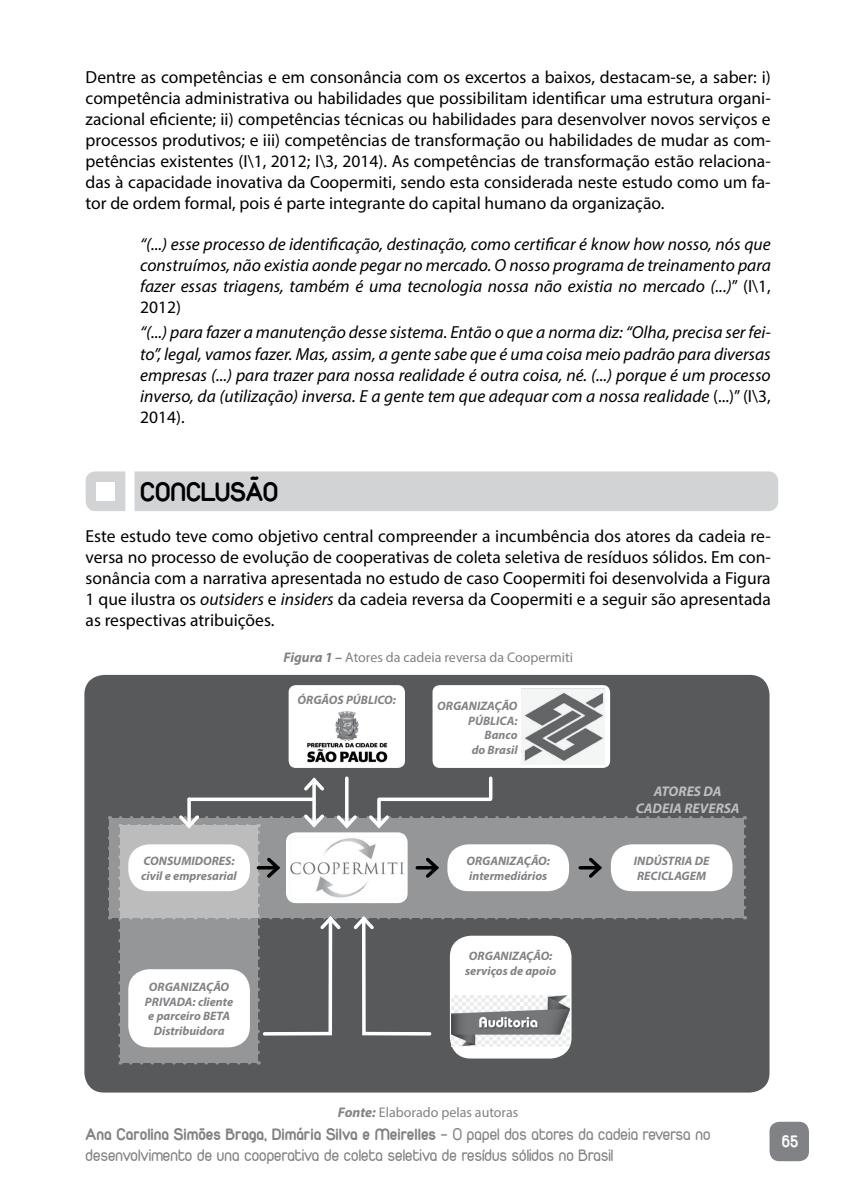
<style>
.page{position:relative;width:844px;height:1191px;background:#fff}
.page>*{position:absolute;margin:0;border:0;box-sizing:border-box;transform-origin:0 0}
.t1{font:28px "Duepuntozerobold";color:#000}
.t2{font:17.5px/21px "Myriad Pro";color:#000;text-align:justify}
.t3{font:italic 17.5px/21px "Myriad Pro";color:#000;text-align:justify}
.t4{font:17.5px "Duepuntozerobold";color:#808285}
.t5{font:17.5px "Duepuntozero";color:#808285}
.t6{font:17.5px "Duepuntozerobold";color:#fff}
.t7{font:14px "Myriad Pro";color:#808285}
.t8{font:italic 700 14px/16.8px "Myriad Pro";color:#bcbec0;text-align:center}
.t9{font:italic 700 12.25px/14.7px "Myriad Pro";color:#808285}
.s1{font-style:normal}
.s2{font-style:italic}
.s3{font-weight:700;font-style:italic}
.s4{font-family:"Duepuntozero"}
</style>
<div class="page">
<div style="left:769px;top:1121px;width:39px;height:40px;background:#808285;border-radius:10px"></div>
<div style="left:84px;top:675px;width:685px;height:417px;background:#58595b;border-radius:20px"></div>
<div style="left:86px;top:471px;width:692px;height:40px;background:#d1d3d4"></div>
<div style="left:96px;top:482px;width:19px;height:18px;background:#fff"></div>
<div style="left:286px;top:682px;width:121px;height:88px;background:#fff;border-radius:10px"></div>
<div style="left:283px;top:680px;width:127px;height:93px;border:5px solid #58595b;border-radius:10px"></div>
<div style="left:430px;top:682px;width:182px;height:88px;background:#fff;border-radius:10px"></div>
<div style="left:427px;top:680px;width:188px;height:93px;border:5px solid #58595b;border-radius:10px"></div>
<hr style="left:345px;top:778px;width:3px;height:48px;background:#fff">
<svg style="left:312px;top:793px;width:4px;height:18px"></svg>
<svg style="left:304px;top:777px;width:20px;height:16px"></svg>
<svg style="left:187px;top:799px;width:4px;height:12px"></svg>
<svg style="left:189px;top:797px;width:123px;height:4px"></svg>
<hr style="left:377px;top:799px;width:3px;height:27px;background:#fff">
<svg style="left:380px;top:797px;width:110px;height:4px"></svg>
<hr style="left:489px;top:778px;width:3px;height:20px;background:#fff">
<svg style="left:108px;top:811px;width:638px;height:253px"></svg>
<img style="left:307px;top:711px;width:81px;height:52px">
<img style="left:289px;top:836px;width:115px;height:63px">
<img style="left:521px;top:688px;width:83px;height:76px">
<img style="left:452px;top:995px;width:117px;height:51px">
<p class="t2" style="left:86px;top:66px;width:686px">Dentre as competências e em consonância com os excertos a baixos, destacam-se, a saber: i) competência administrativa ou habilidades que possibilitam identificar uma estrutura organi&shy;zacional eficiente; ii) competências técnicas ou habilidades para desenvolver novos serviços e processos produtivos; e iii) competências de transformação ou habilidades de mudar as com&shy;petências existentes (I\1, 2012; I\3, 2014). As competências de transformação estão relaciona&shy;das à capacidade inovativa da Coopermiti, sendo esta considerada neste estudo como um fa&shy;tor de ordem formal, pois é parte integrante do capital humano da organização.</p>
<p class="t3" style="left:140px;top:233px;width:632px">“(...) esse processo de identificação, destinação, como certificar é know how nosso, nós que construímos, não existia aonde pegar no mercado. O nosso programa de treinamento para fazer essas triagens, também é uma tecnologia nossa não existia no mercado (...)<span class="s1">” (I\1, 2012)</span></p>
<p class="t3" style="left:140px;top:322px;width:632px">“(...) para fazer a manutenção desse sistema. Então o que a norma diz: “Olha, precisa ser fei&shy;to”, legal, vamos fazer. Mas, assim, a gente sabe que é uma coisa meio padrão para diversas empresas (...) para trazer para nossa realidade é outra coisa, né. (...) porque é um processo inverso, da (utilização) inversa. E a gente tem que adequar com a nossa realidade <span class="s1">(...)” (I\3, 2014).</span></p>
<h1 class="t1" style="left:140px;top:475px;width:140px">CONCLUSÃO</h1>
<p class="t2" style="left:86px;top:525px;width:686px">Este estudo teve como objetivo central compreender a incumbência dos atores da cadeia re&shy;versa no processo de evolução de cooperativas de coleta seletiva de resíduos sólidos. Em con&shy;sonância com a narrativa apresentada no estudo de caso Coopermiti foi desenvolvida a Figura 1 que ilustra os <span class="s2">outsiders</span> e <span class="s2">insiders</span> da cadeia reversa da Coopermiti e a seguir são apresentada as respectivas atribuições.</p>
<p class="t7" style="left:283px;top:649px;width:291px"><span class="s3">Figura 1 –</span> Atores da cadeia reversa da Coopermiti</p>
<p class="t9" style="left:141px;top:853px;width:97px">CONSUMIDORES: civil e empresarial</p>
<p class="t9" style="left:145px;top:979px;width:90px;text-align:center">ORGANIZAÇÃO<br>PRIVADA: cliente e parceiro BETA<br>Distribuidora</p>
<p class="t9" style="left:297px;top:692px;width:100px">ÓRGÃOS PÚBLICO:</p>
<p class="t9" style="left:437px;top:698px;width:82px;text-align:right">ORGANIZAÇÃO<br>PÚBLICA:<br>Banco<br>do Brasil</p>
<p class="t9" style="left:466px;top:853px;width:85px">ORGANIZAÇÃO: intermediários</p>
<p class="t9" style="left:465px;top:948px;width:92px;text-align:center">ORGANIZAÇÃO: serviços de apoio</p>
<p class="t8" style="left:635px;top:782px;width:105px">ATORES DA<br>CADEIA REVERSA</p>
<p class="t9" style="left:633px;top:853px;width:77px">INDÚSTRIA DE<br>RECICLAGEM</p>
<p class="t7" style="left:338px;top:1103px;width:182px"><span class="s3">Fonte:</span> Elaborado pelas autoras</p>
<p class="t4" style="left:86px;top:1124px;width:626px">Ana Carolina Simões Braga, Dimária Silva e Meirelles <span class="s4">- O papel dos atores da cadeia reversa no</span></p>
<p class="t5" style="left:86px;top:1146px;width:529px">desenvolvimento de una cooperativa de coleta seletiva de resídus sólidos no Brasil</p>
<p class="t6" style="left:781px;top:1131px;width:18px">65</p>
</div>
